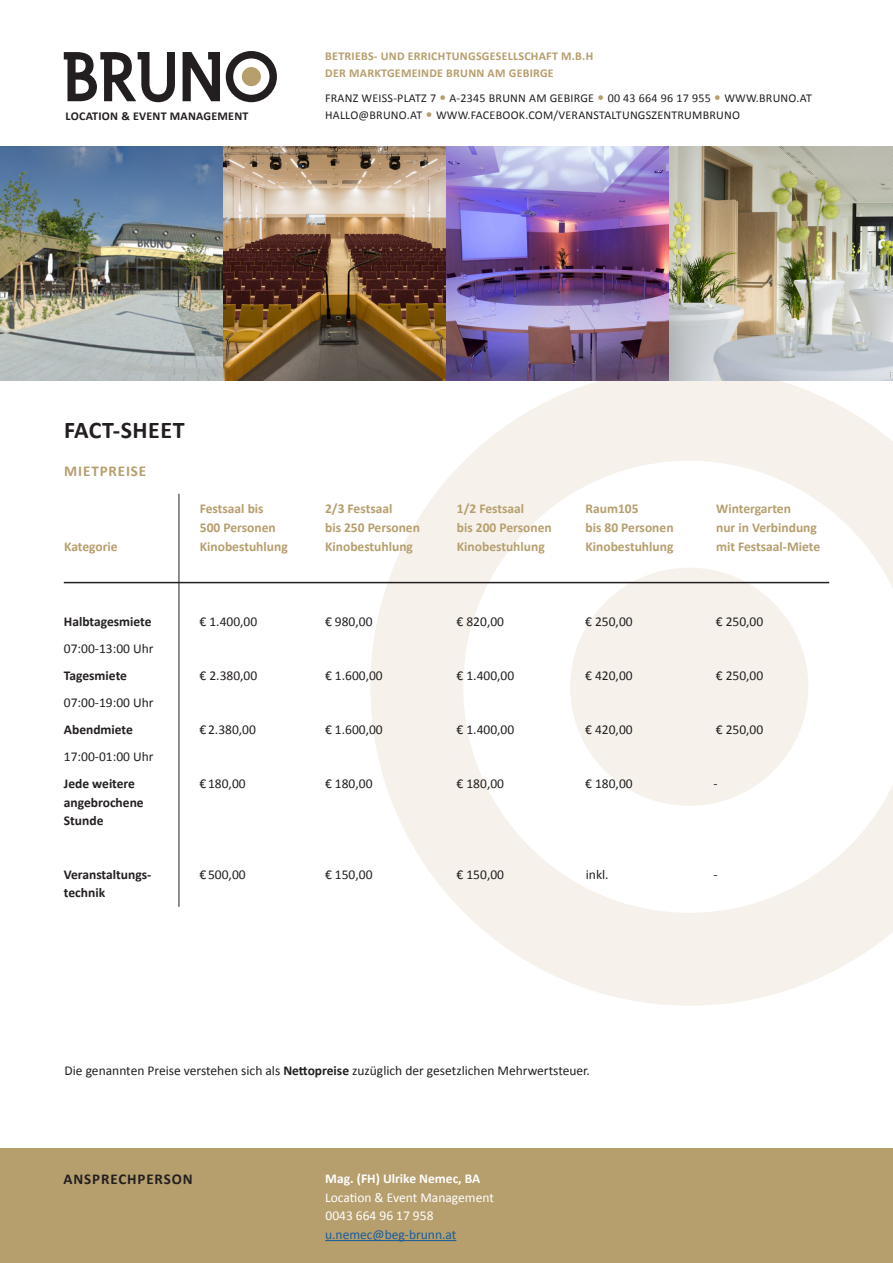
<style>
.page{position:relative;width:893px;height:1263px;background:#fff}
.page>*{position:absolute;margin:0;border:0;box-sizing:border-box;transform-origin:0 0}
.t1{font:700 24px "Calibri";letter-spacing:.02em;color:#231f20}
.t2{font:700 15px "Calibri";letter-spacing:.06em;color:#231f20}
.t3{font:700 15px "Calibri";letter-spacing:.06em;color:#b69e6d}
.t4{font:13.5px "Calibri";color:#231f20}
.Bold{font:700 13.5px "Calibri";color:#b69e6d}
.t5{font:700 13.5px/18.8px "Calibri";color:#231f20}
.t6{font:13.5px "Calibri";color:#fff}
.t7{font:700 13.5px "Calibri";color:#fff}
.t8{font:13.5px "Calibri";color:#175d9e}
.t9{font:12px "Calibri";letter-spacing:.02em;color:#231f20}
.t10{font:700 12px "Calibri";letter-spacing:.02em;color:#b69e6d}
.t11{font:700 12px "Calibri";letter-spacing:.02em;color:#231f20}
.s1{font-weight:700}
</style>
<div class="page">
<div style="left:0;top:1148px;width:893px;height:115px;background:#b69e6d"></div>
<svg style="left:370px;top:381px;width:523px;height:625px;fill:#f6f2eb"></svg>
<img style="left:0;top:147px;width:893px;height:234px">
<hr style="left:64px;top:582px;width:765px;height:1px;background:#231f20">
<hr style="left:179px;top:494px;width:1px;height:413px;background:#231f20">
<svg style="left:226px;top:51px;width:51px;height:51px"></svg>
<svg style="left:64px;top:52px;width:111px;height:50px"></svg>
<svg style="left:183px;top:52px;width:37px;height:49px"></svg>
<hr style="left:325px;top:1240px;width:131px;height:1px;background:#175d9e">
<p class="t11" style="left:66px;top:109px;width:184px">LOCATION &amp; EVENT MANAGEMENT</p>
<p class="t10" style="left:325px;top:49px;width:269px">BETRIEBS- UND ERRICHTUNGSGESELLSCHAFT M.B.H</p>
<p class="t10" style="left:325px;top:65px;width:230px">DER MARKTGEMEINDE BRUNN AM GEBIRGE</p>
<p class="t9" style="left:325px;top:91px;width:488px">FRANZ WEISS-PLATZ 7 A-2345 BRUNN AM GEBIRGE 00 43 664 96 17 955 WWW.BRUNO.AT</p>
<p class="t9" style="left:325px;top:107px;width:417px">HALLO@BRUNO.AT WWW.FACEBOOK.COM/VERANSTALTUNGSZENTRUMBRUNO</p>
<p class="t1" style="left:64px;top:415px;width:122px">FACT-SHEET</p>
<p class="t3" style="left:64px;top:461px;width:83px">MIETPREISE</p>
<p class="Bold" style="left:64px;top:538px;width:55px">Kategorie</p>
<p class="Bold" style="left:200px;top:500px;width:65px">Festsaal bis</p>
<p class="Bold" style="left:200px;top:519px;width:77px">500 Personen</p>
<p class="Bold" style="left:200px;top:538px;width:89px">Kinobestuhlung</p>
<p class="t5" style="left:64px;top:611px;width:89px">Halbtagesmiete</p>
<p class="t4" style="left:64px;top:640px;width:91px">07:00-13:00 Uhr</p>
<p class="t5" style="left:64px;top:665px;width:65px">Tagesmiete</p>
<p class="t4" style="left:64px;top:694px;width:91px">07:00-19:00 Uhr</p>
<p class="t5" style="left:64px;top:719px;width:71px">Abendmiete</p>
<p class="t4" style="left:64px;top:748px;width:91px">17:00-01:00 Uhr</p>
<p class="t5" style="left:64px;top:773px;width:73px">Jede weitere</p>
<p class="t5" style="left:64px;top:792px;width:81px">angebrochene<br>Stunde</p>
<p class="t5" style="left:64px;top:865px;width:89px;line-height:18px">Veranstaltungs&shy;technik</p>
<p class="t4" style="left:200px;top:613px;width:59px">€ 1.400,00</p>
<p class="t4" style="left:200px;top:667px;width:59px">€ 2.380,00</p>
<p class="t4" style="left:200px;top:721px;width:58px">€2.380,00</p>
<p class="t4" style="left:200px;top:775px;width:48px">€180,00</p>
<p class="t4" style="left:200px;top:866px;width:48px">€500,00</p>
<p class="Bold" style="left:325px;top:500px;width:69px">2/3 Festsaal</p>
<p class="Bold" style="left:325px;top:519px;width:96px">bis 250 Personen</p>
<p class="Bold" style="left:325px;top:538px;width:89px">Kinobestuhlung</p>
<p class="Bold" style="left:457px;top:500px;width:69px">1/2 Festsaal</p>
<p class="Bold" style="left:457px;top:519px;width:96px">bis 200 Personen</p>
<p class="Bold" style="left:457px;top:538px;width:89px">Kinobestuhlung</p>
<p class="Bold" style="left:585px;top:500px;width:55px">Raum105</p>
<p class="Bold" style="left:585px;top:519px;width:90px">bis 80 Personen</p>
<p class="Bold" style="left:585px;top:538px;width:89px">Kinobestuhlung</p>
<p class="t4" style="left:325px;top:613px;width:49px">€ 980,00</p>
<p class="t4" style="left:457px;top:613px;width:49px">€ 820,00</p>
<p class="t4" style="left:585px;top:613px;width:49px">€ 250,00</p>
<p class="t4" style="left:325px;top:667px;width:59px">€ 1.600,00</p>
<p class="t4" style="left:457px;top:667px;width:59px">€ 1.400,00</p>
<p class="t4" style="left:585px;top:667px;width:49px">€ 420,00</p>
<p class="t4" style="left:325px;top:721px;width:59px">€ 1.600,00</p>
<p class="t4" style="left:457px;top:721px;width:59px">€ 1.400,00</p>
<p class="t4" style="left:585px;top:721px;width:49px">€ 420,00</p>
<p class="t4" style="left:325px;top:775px;width:49px">€ 180,00</p>
<p class="t4" style="left:457px;top:775px;width:49px">€ 180,00</p>
<p class="t4" style="left:585px;top:775px;width:49px">€ 180,00</p>
<p class="t4" style="left:325px;top:866px;width:49px">€ 150,00</p>
<p class="t4" style="left:457px;top:866px;width:49px">€ 150,00</p>
<p class="t4" style="left:586px;top:866px;width:24px">inkl.</p>
<p class="Bold" style="left:716px;top:500px;width:76px">Wintergarten</p>
<p class="Bold" style="left:716px;top:519px;width:102px">nur in Verbindung</p>
<p class="Bold" style="left:716px;top:538px;width:106px">mit Festsaal-Miete</p>
<p class="t4" style="left:716px;top:613px;width:49px">€ 250,00</p>
<p class="t4" style="left:716px;top:667px;width:49px">€ 250,00</p>
<p class="t4" style="left:716px;top:721px;width:49px">€ 250,00</p>
<p class="t4" style="left:714px;top:775px;width:6px">-</p>
<p class="t4" style="left:714px;top:866px;width:6px">-</p>
<p class="t4" style="left:65px;top:1062px;width:527px">Die genannten Preise verstehen sich als <span class="s1">Nettopreise</span> zuzüglich der gesetzlichen Mehrwertsteuer.</p>
<p class="t2" style="left:63px;top:1169px;width:131px">ANSPRECHPERSON</p>
<p class="t7" style="left:325px;top:1170px;width:157px">Mag. (FH) Ulrike Nemec, BA</p>
<p class="t6" style="left:325px;top:1189px;width:170px">Location &amp; Event Management</p>
<p class="t6" style="left:325px;top:1207px;width:110px">0043 664 96 17 958</p>
<p class="t8" style="left:325px;top:1226px;width:133px">u.nemec@beg-brunn.at</p>
</div>
